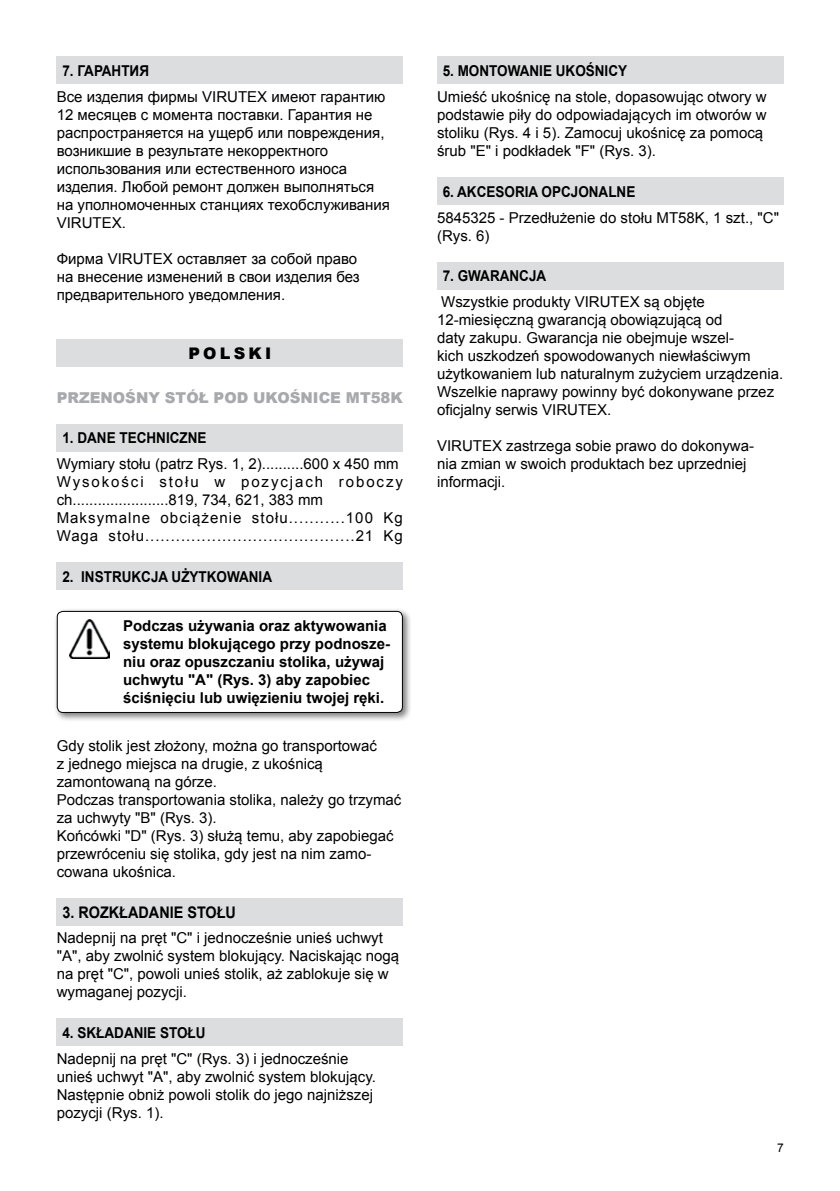
<style>
.page{position:relative;width:840px;height:1191px;background:#fff}
.page>*{position:absolute;margin:0;border:0;box-sizing:border-box;transform-origin:0 0}
.t1{font:700 16px "Arial";color:#000;scale:.9 1}
.t2{font:900 16px "Arial";letter-spacing:.2em;color:#000}
.t3{font:15px/18px "Arial";color:#000}
.t4{font:15px/18px "Arial";letter-spacing:.07em;color:#000}
.t5{font:700 15px/18px "Arial";color:#000}
.t6{font:700 15px "Arial";color:#000;scale:.9 1}
.t7{font:900 15px "Arial";color:#a7a9ac}
.t8{font:12px "Arial";color:#000}
</style>
<div class="page">
<div style="left:437px;top:57px;width:345px;height:27px;background:#dcddde"></div>
<div style="left:437px;top:177px;width:345px;height:28px;background:#dcddde"></div>
<div style="left:437px;top:262px;width:345px;height:27px;background:#dcddde"></div>
<div style="left:57px;top:57px;width:345px;height:27px;background:#dcddde"></div>
<div style="left:57px;top:339px;width:346px;height:28px;background:#dcddde"></div>
<div style="left:57px;top:424px;width:345px;height:27px;background:#dcddde"></div>
<div style="left:57px;top:562px;width:345px;height:28px;background:#dcddde"></div>
<div style="left:53px;top:607px;width:358px;height:115px;background:#000;opacity:.5"></div>
<div style="left:57px;top:611px;width:345px;height:101px;background:#fff;border-radius:6px"></div>
<img style="left:70px;top:620px;width:39px;height:38px">
<div style="left:57px;top:611px;width:345px;height:102px;border:1px solid #000;border-radius:6px"></div>
<div style="left:57px;top:897px;width:345px;height:28px;background:#dcddde"></div>
<div style="left:57px;top:1018px;width:345px;height:27px;background:#dcddde"></div>
<p class="t6" style="left:62px;top:61px;width:98px">7. ГАРАНТИЯ</p>
<p class="t3" style="left:57px;top:88px;width:334px">Все изделия фирмы VIRUTEX имеют гарантию 12 месяцев с момента поставки. Гарантия не распространяется на ущерб или повреждения, возникшие в результате некорректного использования или естественного износа изделия. Любой ремонт должен выполняться на уполномоченных станциях техобслуживания VIRUTEX.</p>
<p class="t3" style="left:57px;top:250px;width:304px">Фирма VIRUTEX оставляет за собой право на внесение изменений в свои изделия без предварительного уведомления.</p>
<p class="t2" style="left:188px;top:341px;width:84px">РOLSKI</p>
<p class="t7" style="left:57px;top:386px;width:347px">PRZENOŚNY STÓŁ POD UKOŚNICE MT58K</p>
<p class="t6" style="left:62px;top:428px;width:162px">1. DANE TECHNICZNE</p>
<p class="t4" style="left:57px;top:455px;width:347px">Wymiary stołu (patrz Rys. 1, 2)..........600 x 450 mm Wysokości stołu w pozycjach roboczy ch.......................819, 734, 621, 383 mm Maksymalne obciążenie stołu...........100 Kg Waga stołu.........................................21 Kg</p>
<p class="t6" style="left:62px;top:566px;width:234px">2. INSTRUKCJA UŻYTKOWANIA</p>
<p class="t5" style="left:123px;top:617px;width:268px">Podczas używania oraz aktywowania systemu blokującego przy podnosze&shy;niu oraz opuszczaniu stolika, używaj uchwytu "A" (Rys. 3) aby zapobiec ściśnięciu lub uwięzieniu twojej ręki.</p>
<p class="t3" style="left:57px;top:736px;width:346px">Gdy stolik jest złożony, można go transportować<br>z jednego miejsca na drugie, z ukośnicą zamontowaną na górze.<br>Podczas transportowania stolika, należy go trzymać za uchwyty "B" (Rys. 3).<br>Końcówki "D" (Rys. 3) służą temu, aby zapobiegać przewróceniu się stolika, gdy jest na nim zamo&shy;cowana ukośnica.</p>
<p class="t1" style="left:62px;top:901px;width:194px">3. ROZKŁADANIE STOŁU</p>
<p class="t3" style="left:57px;top:929px;width:344px">Nadepnij na pręt "C" i jednocześnie unieś uchwyt "A", aby zwolnić system blokujący. Naciskając nogą na pręt "C", powoli unieś stolik, aż zablokuje się w wymaganej pozycji.</p>
<p class="t6" style="left:62px;top:1022px;width:160px">4. SKŁADANIE STOŁU</p>
<p class="t3" style="left:57px;top:1049px;width:320px">Nadepnij na pręt "C" (Rys. 3) i jednocześnie unieś uchwyt "A", aby zwolnić system blokujący.<br>Następnie obniż powoli stolik do jego najniższej pozycji (Rys. 1).</p>
<p class="t6" style="left:442px;top:61px;width:206px">5. MONTOWANIE UKOŚNICY</p>
<p class="t3" style="left:437px;top:88px;width:331px">Umieść ukośnicę na stole, dopasowując otwory w podstawie piły do odpowiadających im otworów w stoliku (Rys. 4 i 5). Zamocuj ukośnicę za pomocą śrub "E" i podkładek "F" (Rys. 3).</p>
<p class="t6" style="left:442px;top:181px;width:215px">6. AKCESORIA OPCJONALNE</p>
<p class="t3" style="left:437px;top:209px;width:343px">5845325 - Przedłużenie do stołu MT58K, 1 szt., "C" (Rys. 6)</p>
<p class="t6" style="left:442px;top:266px;width:116px">7. GWARANCJA</p>
<p class="t3" style="left:437px;top:293px;width:347px">Wszystkie produkty VIRUTEX są objęte 12-miesięczną gwarancją obowiązującą od<br>daty zakupu. Gwarancja nie obejmuje wszel-<br>kich uszkodzeń spowodowanych niewłaściwym użytkowaniem lub naturalnym zużyciem urządzenia.<br>Wszelkie naprawy powinny być dokonywane przez oficjalny serwis VIRUTEX.</p>
<p class="t3" style="left:437px;top:437px;width:318px">VIRUTEX zastrzega sobie prawo do dokonywa&shy;nia zmian w swoich produktach bez uprzedniej informacji.</p>
<p class="t8" style="left:776px;top:1140px;width:8px">7</p>
</div>
